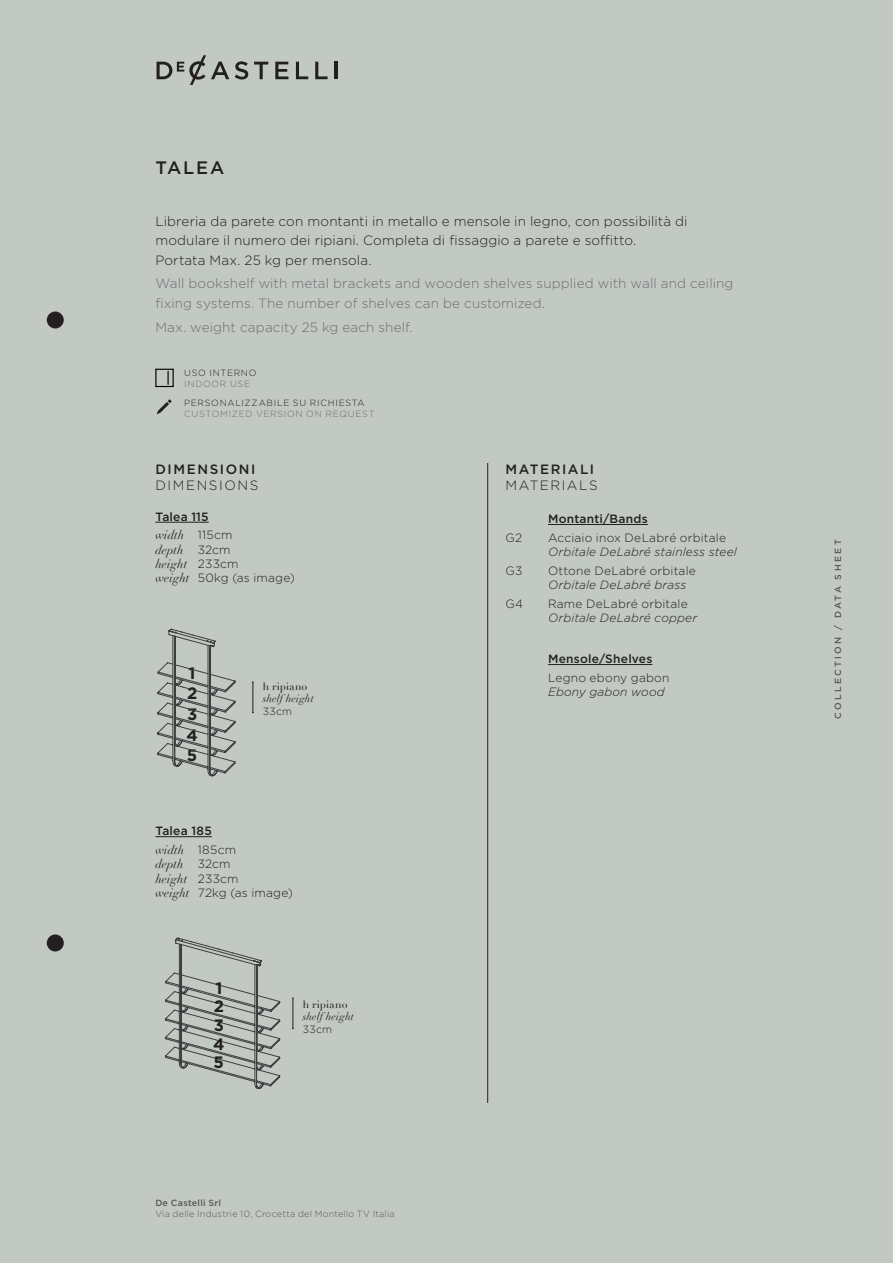
<style>
.page{position:relative;width:893px;height:1263px;background:#c2c9c3}
.page>*{position:absolute;margin:0;border:0;box-sizing:border-box;transform-origin:0 0}
.t1{font:500 18px "Gotham";letter-spacing:.095em;color:#231f20}
.t2{font:700 16.5px/20.4px "Gotham";color:#231f20}
.t3{font:300 13.5px/19.5px "Gotham";letter-spacing:.01em;color:#231f20}
.t4{font:300 13.5px/19.5px "Gotham";letter-spacing:.01em;color:#6c6d70}
.t5{font:500 13.5px "Gotham";letter-spacing:.115em;color:#231f20}
.t6{font:300 13.5px "Gotham";letter-spacing:.12em;color:#231f20}
.t7{font:300 13.5px "Gotham";letter-spacing:.11em;color:#231f20}
.t8{font:300 12px "Gotham";letter-spacing:.015em;color:#231f20}
.t9{font:italic 300 12px "Gotham";letter-spacing:.01em;color:#231f20}
.t10{font:italic 12px/14.4px "Didot";letter-spacing:.01em;color:#231f20}
.t11{font:500 12px "Gotham";letter-spacing:.02em;color:#231f20}
.t12{font:italic 10.5px "Didot";letter-spacing:.015em;color:#231f20}
.t13{font:10.5px "Didot";letter-spacing:.015em;color:#231f20}
.t14{font:300 10.5px "Gotham";letter-spacing:.025em;color:#231f20}
.t15{font:300 9px "Gotham";letter-spacing:.025em;color:#57585a}
.t16{font:300 9px "Gotham";letter-spacing:.08em;color:#231f20}
.t17{font:300 9px "Gotham";letter-spacing:.08em;color:#6c6d70}
.t18{font:500 9px "Gotham";letter-spacing:.25em;color:#57585a}
.t19{font:500 9px "Gotham";letter-spacing:.025em;color:#57585a}
.s1{font-family:"Gotham";font-weight:300;font-style:normal}
.s2{font-family:"Didot";font-weight:400;font-style:italic}
</style>
<div class="page">
<svg style="left:235px;top:61px;width:13px;height:18px"></svg>
<svg style="left:254px;top:62px;width:14px;height:17px"></svg>
<svg style="left:275px;top:62px;width:13px;height:17px"></svg>
<svg style="left:296px;top:62px;width:12px;height:17px"></svg>
<svg style="left:315px;top:62px;width:13px;height:17px"></svg>
<hr style="left:335px;top:62px;width:3px;height:17px;background:#231f20">
<svg style="left:157px;top:55px;width:72px;height:30px"></svg>
<hr style="left:487px;top:463px;width:1px;height:640px;background:#231f20">
<div style="left:47px;top:311px;width:17px;height:17px;background:#231f20;border-radius:50%"></div>
<div style="left:47px;top:934px;width:17px;height:17px;background:#231f20;border-radius:50%"></div>
<hr style="left:155px;top:522px;width:54px;height:1px;background:#231f20">
<hr style="left:155px;top:836px;width:57px;height:1px;background:#231f20">
<hr style="left:548px;top:524px;width:100px;height:1px;background:#231f20">
<hr style="left:548px;top:664px;width:104px;height:1px;background:#231f20">
<hr style="left:253px;top:682px;width:1px;height:31px;background:#231f20">
<hr style="left:293px;top:998px;width:1px;height:31px;background:#231f20">
<svg style="left:157px;top:629px;width:79px;height:147px"></svg>
<svg style="left:165px;top:938px;width:115px;height:151px"></svg>
<svg style="left:155px;top:369px;width:19px;height:18px"></svg>
<svg style="left:157px;top:399px;width:15px;height:15px"></svg>
<h1 class="t1" style="left:155px;top:156px;width:71px">TALEA</h1>
<p class="t3" style="left:155px;top:211px;width:534px">Libreria da parete con montanti in metallo e mensole in legno, con possibilità di modulare il numero dei ripiani. Completa di fissaggio a parete e soffitto.<br>Portata Max. 25 kg per mensola.</p>
<p class="t4" style="left:155px;top:273px;width:580px">Wall bookshelf with metal brackets and wooden shelves supplied with wall and ceiling fixing systems. The number of shelves can be customized.</p>
<p class="t4" style="left:155px;top:317px;width:259px">Max. weight capacity 25 kg each shelf.</p>
<p class="t16" style="left:184px;top:367px;width:74px">USO INTERNO</p>
<p class="t17" style="left:184px;top:378px;width:68px">INDOOR USE</p>
<p class="t16" style="left:184px;top:397px;width:182px">PERSONALIZZABILE SU RICHIESTA</p>
<p class="t17" style="left:184px;top:408px;width:192px">CUSTOMIZED VERSION ON REQUEST</p>
<p class="t5" style="left:155px;top:460px;width:102px">DIMENSIONI</p>
<p class="t6" style="left:155px;top:477px;width:105px">DIMENSIONS</p>
<p class="t11" style="left:155px;top:508px;width:55px">Talea 115</p>
<p class="t10" style="left:155px;top:528px;width:85px">width <span class="s1">115cm </span>depth <span class="s1">32cm </span>height <span class="s1">233cm</span></p>
<p class="t8" style="left:155px;top:571px;width:141px"><span class="s2">weight</span> 50kg (as image)</p>
<p class="t2" style="left:186px;top:663px;width:13px">1<br>2<br>3<br>4<br>5</p>
<p class="t13" style="left:263px;top:680px;width:46px">h ripiano</p>
<p class="t12" style="left:263px;top:692px;width:53px">shelf height</p>
<p class="t14" style="left:263px;top:704px;width:31px">33cm</p>
<p class="t11" style="left:155px;top:823px;width:58px">Talea 185</p>
<p class="t10" style="left:155px;top:842px;width:85px">width <span class="s1">185cm </span>depth <span class="s1">32cm </span>height <span class="s1">233cm</span></p>
<p class="t8" style="left:155px;top:885px;width:139px"><span class="s2">weight</span> 72kg (as image)</p>
<p class="t2" style="left:214px;top:979px;width:12px;line-height:17.5px">1<br>2</p>
<p class="t2" style="left:213px;top:1015px;width:13px;line-height:19.2px">3<br>4</p>
<p class="t2" style="left:214px;top:1052px;width:12px">5</p>
<p class="t13" style="left:303px;top:998px;width:46px">h ripiano</p>
<p class="t12" style="left:303px;top:1010px;width:53px">shelf height</p>
<p class="t14" style="left:303px;top:1023px;width:31px">33cm</p>
<p class="t19" style="left:155px;top:1197px;width:67px">De Castelli Srl</p>
<p class="t15" style="left:155px;top:1208px;width:241px">Via delle Industrie 10, Crocetta del Montello TV Italia</p>
<p class="t5" style="left:505px;top:461px;width:90px">MATERIALI</p>
<p class="t7" style="left:505px;top:477px;width:94px">MATERIALS</p>
<p class="t11" style="left:548px;top:511px;width:101px">Montanti/Bands</p>
<p class="t8" style="left:505px;top:530px;width:18px">G2</p>
<p class="t8" style="left:548px;top:530px;width:180px">Acciaio inox DeLabré orbitale</p>
<p class="t9" style="left:548px;top:544px;width:190px">Orbitale DeLabré stainless steel</p>
<p class="t8" style="left:505px;top:563px;width:19px">G3</p>
<p class="t8" style="left:548px;top:563px;width:149px">Ottone DeLabré orbitale</p>
<p class="t9" style="left:548px;top:577px;width:140px">Orbitale DeLabré brass</p>
<p class="t8" style="left:505px;top:596px;width:19px">G4</p>
<p class="t8" style="left:548px;top:596px;width:141px">Rame DeLabré orbitale</p>
<p class="t9" style="left:548px;top:610px;width:151px">Orbitale DeLabré copper</p>
<p class="t11" style="left:548px;top:651px;width:106px">Mensole/Shelves</p>
<p class="t8" style="left:548px;top:670px;width:123px">Legno ebony gabon</p>
<p class="t9" style="left:548px;top:684px;width:118px">Ebony gabon wood</p>
<p class="t18" style="left:832px;top:719px;width:181px;rotate:-90deg">COLLECTION / DATA SHEET</p>
</div>
